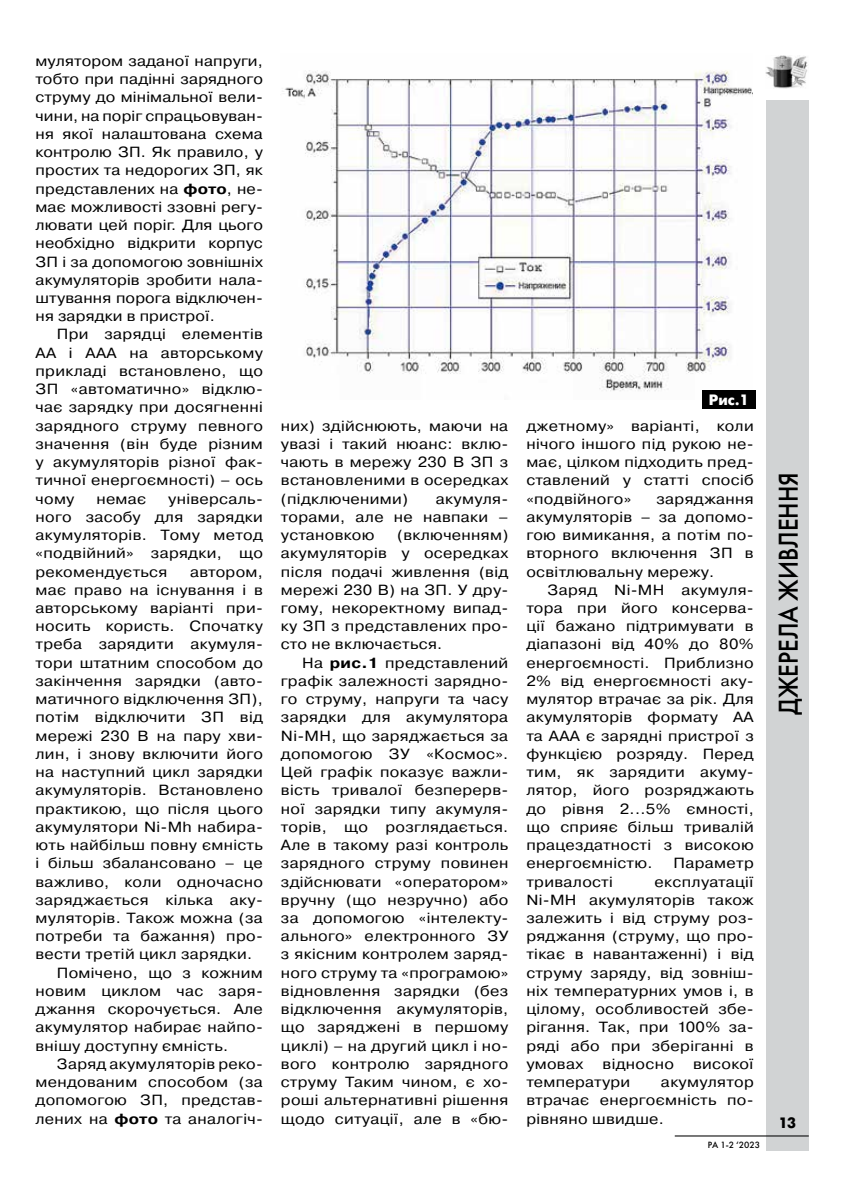
<style>
.page{position:relative;width:851px;height:1204px;background:#fff}
.page>*{position:absolute;margin:0;border:0;box-sizing:border-box;transform-origin:0 0}
.t1{font:27px "Futuris C";color:#000;scale:.9 1}
.t2{font:700 15px "Futuris C";color:#fff}
.t3{font:700 15px "Futuris C";color:#000}
.t4{font:14.7px/18.3px "Pragmatica C";letter-spacing:.02em;color:#000;text-align:justify;scale:1.11 1}
.t5{font:9px "Futuris C";color:#000}
.s1{font-weight:700}
</style>
<div class="page">
<div style="left:766px;top:100px;width:42px;height:1050px;background:#d1d3d4"></div>
<hr style="left:674px;top:1135px;width:134px;height:1px;background:#000">
<img style="left:282px;top:70px;width:470px;height:322px">
<div style="left:702px;top:390px;width:53px;height:18px;background:#000"></div>
<img style="left:765px;top:56px;width:43px;height:32px">
<p class="t4" style="left:36px;top:52px;width:206px">мулятором заданої напруги, тобто при падінні зарядного струму до мінімальної вели&shy;чини, на поріг спрацьовуван&shy;ня якої налаштована схема контролю ЗП. Як правило, у простих та недорогих ЗП, як представлених на <span class="s1">фото</span>, не&shy;має можливості ззовні регу&shy;лювати цей поріг. Для цього необхідно відкрити корпус ЗП і за допомогою зовнішніх акумуляторів зробити нала&shy;штування порога відключен&shy;ня зарядки в пристрої.</p>
<p class="t4" style="left:36px;top:325px;width:206px;text-indent:21px">При зарядці елементів АА і ААА на авторському прикладі встановлено, що ЗП «автоматично» відклю&shy;чає зарядку при досягненні зарядного струму певного значення (він буде різним у акумуляторів різної фак&shy;тичної енергоємності) – ось чому</p>
<p class="t4" style="left:36px;top:489px;width:206px;text-indent:133px">універсаль&shy;ного засобу для зарядки акумуляторів. Тому метод «подвійний» зарядки, що рекомендується</p>
<p class="t4" style="left:96px;top:489px;width:46px">немає</p>
<p class="t4" style="left:190px;top:562px;width:67px">автором,</p>
<p class="t4" style="left:36px;top:580px;width:206px">має право на існування і в</p>
<p class="t4" style="left:36px;top:599px;width:206px">авторському варіанті при-</p>
<p class="t4" style="left:36px;top:617px;width:206px">носить користь. Спочатку</p>
<p class="t4" style="left:36px;top:635px;width:206px">треба зарядити акумуля-</p>
<p class="t4" style="left:36px;top:653px;width:206px">тори штатним способом до</p>
<p class="t4" style="left:36px;top:671px;width:206px">закінчення зарядки (авто-</p>
<p class="t4" style="left:36px;top:690px;width:206px">матичного відключення ЗП),</p>
<p class="t4" style="left:36px;top:708px;width:206px">потім відключити ЗП від</p>
<p class="t4" style="left:36px;top:726px;width:206px">мережі 230 В на пару хви-</p>
<p class="t4" style="left:36px;top:744px;width:206px">лин, і знову включити його</p>
<p class="t4" style="left:36px;top:763px;width:206px">на наступний цикл зарядки</p>
<p class="t4" style="left:36px;top:781px;width:206px">акумуляторів. Встановлено</p>
<p class="t4" style="left:36px;top:799px;width:206px">практикою, що після цього</p>
<p class="t4" style="left:36px;top:817px;width:206px">акумулятори Ni-Mh набира-</p>
<p class="t4" style="left:36px;top:835px;width:206px">ють найбільш повну ємність</p>
<p class="t4" style="left:36px;top:854px;width:206px">і більш збалансовано – це</p>
<p class="t4" style="left:36px;top:872px;width:206px">важливо, коли одночасно</p>
<p class="t4" style="left:36px;top:890px;width:206px">заряджається кілька аку-</p>
<p class="t4" style="left:36px;top:908px;width:206px">муляторів. Також можна (за</p>
<p class="t4" style="left:36px;top:927px;width:206px">потреби та бажання) про-</p>
<p class="t4" style="left:36px;top:945px;width:197px">вести третій цикл зарядки.</p>
<p class="t4" style="left:57px;top:963px;width:187px">Помічено, що з кожним</p>
<p class="t4" style="left:36px;top:981px;width:206px">новим циклом час заря-</p>
<p class="t4" style="left:36px;top:999px;width:206px">джання скорочується. Але</p>
<p class="t4" style="left:36px;top:1018px;width:206px">акумулятор набирає найпо-</p>
<p class="t4" style="left:36px;top:1036px;width:175px">внішу доступну ємність.</p>
<p class="t4" style="left:57px;top:1054px;width:187px">Заряд акумуляторів реко-</p>
<p class="t4" style="left:36px;top:1072px;width:206px">мендованим способом (за</p>
<p class="t4" style="left:36px;top:1091px;width:206px">допомогою ЗП, представ-</p>
<p class="t4" style="left:36px;top:1109px;width:206px">лених на <span class="s1">фото</span> та аналогіч-</p>
<p class="t4" style="left:281px;top:416px;width:206px">них) здійснюють, маючи на увазі і такий нюанс: вклю&shy;чають в мережу 230 В ЗП з встановленими в осередках (підключеними)</p>
<p class="t4" style="left:281px;top:489px;width:206px;text-indent:155px">акумуля&shy;торами, але не навпаки – установкою</p>
<p class="t4" style="left:281px;top:526px;width:206px;text-indent:116px">(включенням) акумуляторів у осередках після подачі живлення (від мережі 230 В) на ЗП. У дру&shy;гому, некоректному випад&shy;ку ЗП з представлених про&shy;сто не включається.</p>
<p class="t4" style="left:281px;top:653px;width:206px;text-indent:21px">На <span class="s1">рис.1</span> представлений графік залежності зарядно&shy;го струму, напруги та часу зарядки для акумулятора Ni-MH, що заряджається за допомогою ЗУ «Космос».<br>Цей графік показує важли&shy;вість тривалої безперерв&shy;ної зарядки типу акумуля&shy;торів, що розглядається.<br>Але в такому разі контроль зарядного струму повинен здійснювати «оператором» вручну (що незручно) або за допомогою «інтелекту&shy;ального» електронного ЗУ з якісним контролем заряд&shy;ного струму та «програмою» відновлення зарядки (без відключення акумуляторів, що заряджені в першому циклі) – на другий цикл і но&shy;вого контролю зарядного струму Таким чином, є хо&shy;роші альтернативні рішення щодо ситуації, але в «бю-</p>
<p class="t2" style="left:708px;top:391px;width:41px">Рис.1</p>
<p class="t4" style="left:526px;top:416px;width:206px">джетному» варіанті, коли нічого іншого під рукою не&shy;має, цілком підходить пред&shy;ставлений у статті спосіб «подвійного»</p>
<p class="t4" style="left:526px;top:489px;width:206px;text-indent:130px">заряджання акумуляторів – за допомо&shy;гою вимикання, а потім по&shy;вторного включення ЗП в освітлювальну мережу.</p>
<p class="t4" style="left:526px;top:580px;width:206px;text-indent:21px">Заряд Ni-MH акумуля&shy;тора при його консерва&shy;ції бажано підтримувати в діапазоні від 40% до 80% енергоємності. Приблизно 2% від енергоємності аку&shy;мулятор втрачає за рік. Для акумуляторів формату АА та ААА є зарядні пристрої з функцією розряду. Перед тим, як зарядити акуму&shy;лятор, його розряджають до рівня 2...5% ємності, що сприяє більш тривалій працездатності з високою енергоємністю.</p>
<p class="t4" style="left:673px;top:854px;width:74px">Параметр</p>
<p class="t4" style="left:526px;top:872px;width:206px;text-indent:128px">експлуатації Ni-MH акумуляторів також залежить і від струму роз&shy;ряджання (струму, що про&shy;тікає в навантаженні) і від струму заряду, від зовніш&shy;ніх температурних умов і, в цілому, особливостей збе&shy;рігання. Так, при 100% за&shy;ряді або при зберіганні в умовах</p>
<p class="t4" style="left:526px;top:872px;width:79px">тривалості</p>
<p class="t4" style="left:602px;top:1054px;width:66px">відносно</p>
<p class="t4" style="left:693px;top:1054px;width:56px">високої</p>
<p class="t4" style="left:526px;top:1072px;width:95px">температури</p>
<p class="t4" style="left:526px;top:1072px;width:206px;text-indent:135px">акумулятор втрачає енергоємність по&shy;рівняно швидше.</p>
<p class="t5" style="left:707px;top:1139px;width:54px">РА 1-2 ‘2023</p>
<h1 class="t1" style="left:772px;top:714px;width:271px;rotate:-90deg">ДЖЕРЕЛА ЖИВЛЕННЯ</h1>
<p class="t3" style="left:778px;top:1114px;width:19px">13</p>
</div>
